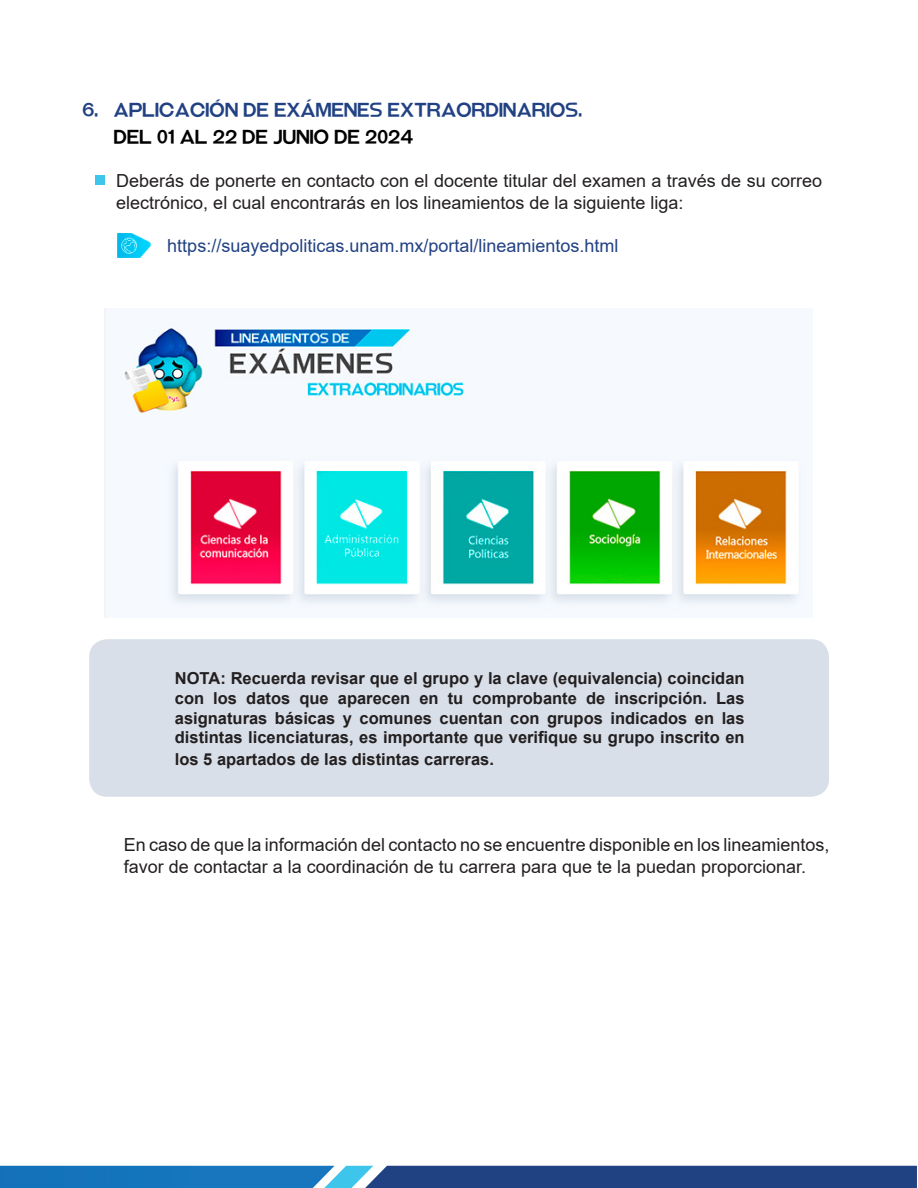
<style>
.page{position:relative;width:918px;height:1188px;background:#fff}
.page>*{position:absolute;margin:0;border:0;box-sizing:border-box;transform-origin:0 0}
.t1{font:22.5px "SU Ay ED";letter-spacing:-.02em;color:#214183}
.t2{font:22.5px "SU Ay ED";letter-spacing:-.02em;color:#000001}
.t3{font:18px/21.6px "Arial";color:#231f20}
.t4{font:18px "Arial";color:#214183}
.t5{font:700 16.5px/19.8px "Arial";color:#231f20;text-align:justify}
</style>
<div class="page">
<svg style="left:0;top:1166px;width:917px;height:22px;background:#235d9d"></svg>
<div style="left:95px;top:175px;width:10px;height:10px;background:#3dc5eb"></div>
<img style="left:117px;top:234px;width:34px;height:24px">
<img style="left:118px;top:322px;width:686px;height:286px">
<div style="left:89px;top:639px;width:740px;height:158px;background:#d8dfe8;border-radius:18px"></div>
<p class="t1" style="left:82px;top:99px;width:502px">6. APLICACIÓN DE EXÁMENES EXTRAORDINARIOS.</p>
<p class="t2" style="left:114px;top:126px;width:302px">DEL 01 AL 22 DE JUNIO DE 2024</p>
<p class="t3" style="left:116px;top:170px;width:707px">Deberás de ponerte en contacto con el docente titular del examen a través de su correo electrónico, el cual encontrarás en los lineamientos de la siguiente liga:</p>
<p class="t4" style="left:167px;top:234px;width:453px">https://suayedpoliticas.unam.mx/portal/lineamientos.html</p>
<p class="t5" style="left:175px;top:669px;width:571px">NOTA: Recuerda revisar que el grupo y la clave (equivalencia) coincidan con los datos que aparecen en tu comprobante de inscripción. Las asignaturas básicas y comunes cuentan con grupos indicados en las distintas licenciaturas, es importante que verifique su grupo inscrito en</p>
<p class="t5" style="left:175px;top:750px;width:321px">los 5 apartados de las distintas carreras.</p>
<p class="t3" style="left:124px;top:834px;width:707px">En caso de que la información del contacto no se encuentre disponible en los lineamientos, favor de contactar a la coordinación de tu carrera para que te la puedan proporcionar.</p>
</div>
